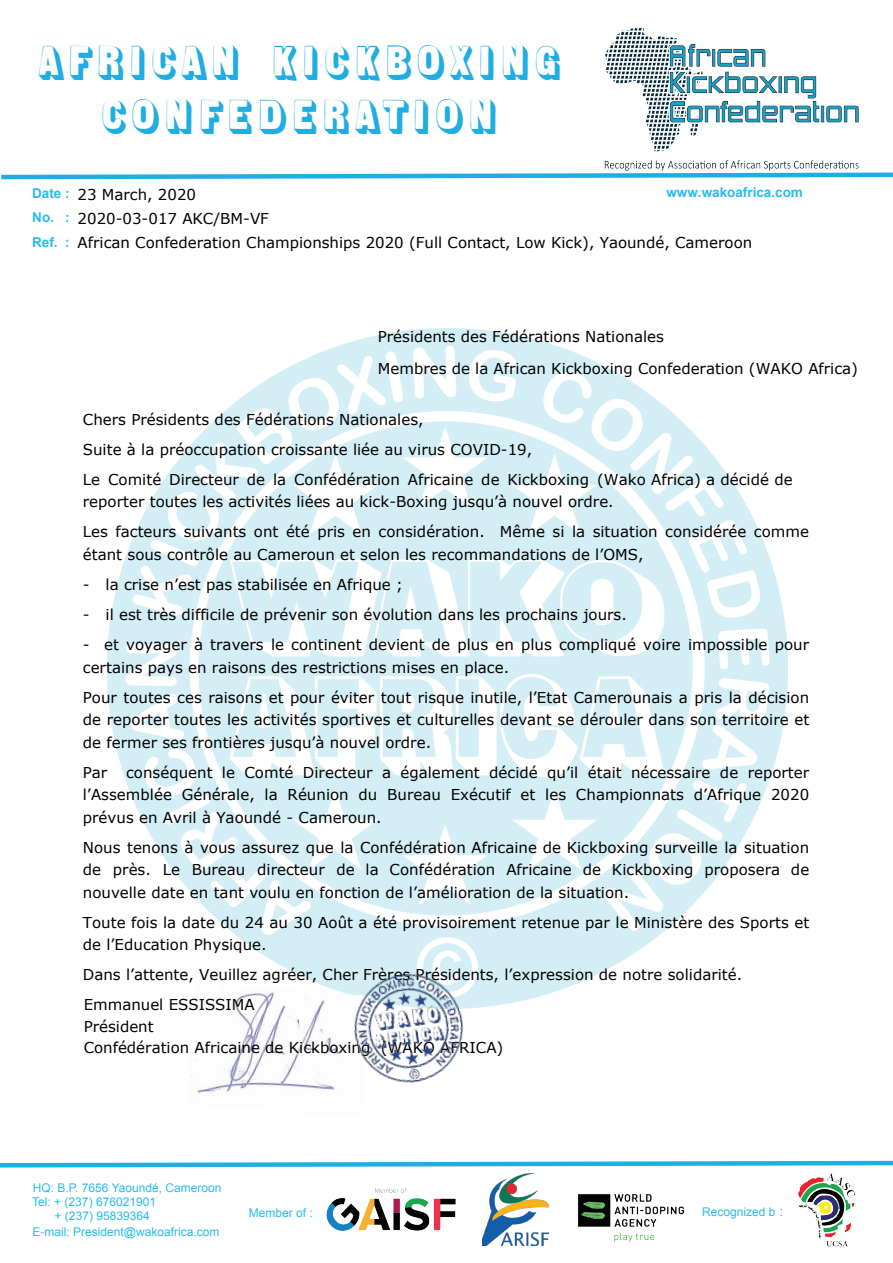
<style>
.page{position:relative;width:893px;height:1263px;background:#fff}
.page>*{position:absolute;margin:0;border:0;box-sizing:border-box;transform-origin:0 0}
.t1{font:40.5px/54px "Sans Serif Shaded";letter-spacing:-.01em;color:#1fade3;text-align:center}
.t2{font:15px/22.5px "Verdana";color:#000}
.t3{font:700 13.5px/24.3px "Arial";color:#28bcee;text-align:justify}
.t4{font:12px/14px "Arial";color:#28bcee}
.s1{font-size:13.5px}
</style>
<div class="page">
<img style="left:604px;top:27px;width:255px;height:143px">
<svg style="left:1px;top:170px;width:892px;height:10px"></svg>
<svg style="left:0;top:1160px;width:893px;height:8px"></svg>
<img style="left:578px;top:1194px;width:107px;height:49px">
<img style="left:798px;top:1173px;width:58px;height:74px">
<img style="left:108px;top:329px;width:680px;height:679px">
<img style="left:326px;top:1188px;width:130px;height:43px">
<img style="left:482px;top:1174px;width:67px;height:71px">
<img style="left:188px;top:983px;width:156px;height:110px">
<img style="left:344px;top:963px;width:130px;height:120px">
<h1 class="t1" style="left:36px;top:38px;width:529px">AFRICAN KICKBOXING<br>CONFEDERATION</h1>
<p class="t3" style="left:32px;top:182px;width:39px">Date :<br>No. :<br>Ref. :</p>
<p class="t2" style="left:78px;top:183px;width:120px">23 March, 2020</p>
<p class="t3" style="left:666px;top:180px;width:138px">www.wakoafrica.com</p>
<p class="t2" style="left:78px;top:206px;width:676px;line-height:24px">2020-03-017 AKC/BM-VF<br>African Confederation Championships 2020 (Full Contact, Low Kick), Yaoundé, Cameroon</p>
<p class="t2" style="left:378px;top:321px;width:482px;line-height:31.5px">Présidents des Fédérations Nationales<br>Membres de la African Kickboxing Confederation (WAKO Africa)</p>
<p class="t2" style="left:83px;top:404px;width:711px;line-height:30px">Chers Présidents des Fédérations Nationales,<br>Suite à la préoccupation croissante liée au virus COVID-19,<br>Le Comité Directeur de la Confédération Africaine de Kickboxing (Wako Africa) a décidé de</p>
<p class="t2" style="left:83px;top:487px;width:728px;line-height:30px">reporter toutes les activités liées au kick-Boxing jusqu’à nouvel ordre.<br>Les facteurs suivants ont été pris en considération. Même si la situation considérée comme</p>
<p class="t2" style="left:83px;top:543px;width:562px">étant sous contrôle au Cameroun et selon les recommandations de l’OMS,</p>
<p class="t2" style="left:83px;top:573px;width:322px">- la crise n’est pas stabilisée en Afrique ;</p>
<p class="t2" style="left:83px;top:603px;width:546px">- il est très difficile de prévenir son évolution dans les prochains jours.</p>
<p class="t2" style="left:83px;top:633px;width:728px">- et voyager à travers le continent devient de plus en plus compliqué voire impossible pour certains pays en raisons des restrictions mises en place.</p>
<p class="t2" style="left:83px;top:686px;width:728px;text-align:justify">Pour toutes ces raisons et pour éviter tout risque inutile, l’Etat Camerounais a pris la décision de reporter toutes les activités sportives et culturelles devant se dérouler dans son territoire et de fermer ses frontières jusqu’à nouvel ordre.</p>
<p class="t2" style="left:83px;top:761px;width:728px;text-align:justify">Par conséquent le Comté Directeur a également décidé qu’il était nécessaire de reporter l’Assemblée Générale, la Réunion du Bureau Exécutif et les Championnats d’Afrique 2020 prévus en Avril à Yaoundé - Cameroun.</p>
<p class="t2" style="left:83px;top:836px;width:728px;text-align:justify">Nous tenons à vous assurez que la Confédération Africaine de Kickboxing surveille la situation de près. Le Bureau directeur de la Confédération Africaine de Kickboxing proposera de nouvelle date en tant voulu en fonction de l’amélioration de la situation.</p>
<p class="t2" style="left:83px;top:911px;width:728px">Toute fois la date du 24 au 30 Août a été provisoirement retenue par le Ministère des Sports et de l’Education Physique.</p>
<p class="t2" style="left:83px;top:959px;width:661px;line-height:30px">Dans l’attente, Veuillez agréer, Cher Frères Présidents, l’expression de notre solidarité.<br>Emmanuel ESSISSIMA</p>
<p class="t2" style="left:84px;top:1015px;width:421px;line-height:21.8px">Président<br>Confédération Africaine de Kickboxing (WAKO AFRICA)</p>
<p class="t4" style="left:32px;top:1181px;width:191px">HQ: B.P. 7656 Yaoundé, Cameroon<br>Tel: + (237) 676021901</p>
<p class="t4" style="left:32px;top:1224px;width:188px">E-mail: President@wakoafrica.com</p>
<p class="t4" style="left:55px;top:1209px;width:97px">+ (237) 95839364</p>
<p class="t4" style="left:702px;top:1205px;width:82px">Recognized b <span class="s1">:</span></p>
<p class="t4" style="left:249px;top:1206px;width:66px">Member of :</p>
</div>
